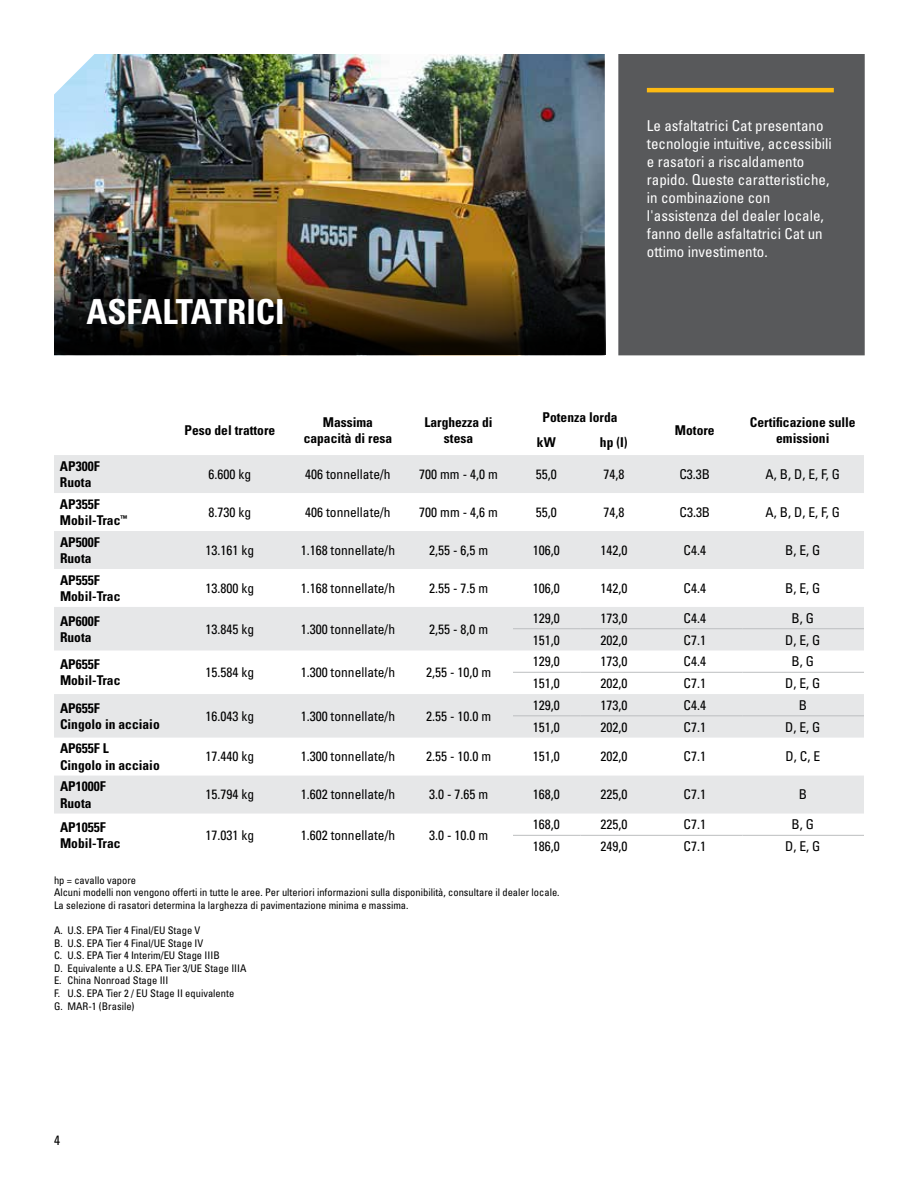
<style>
.page{position:relative;width:918px;height:1188px;background:#fff}
.page>*{position:absolute;margin:0;border:0;box-sizing:border-box;transform-origin:0 0}
.t1{font:700 condensed 34.5px "Univers LT Std";color:#fff}
.t2{font:condensed 15px/18px "Univers LT Std";color:#fff}
.t3{font:condensed 13.5px "Univers LT Std";color:#000}
.t4{font:700 condensed 13.5px/16.2px "Univers LT Std";color:#000}
.t5{font:condensed 10.5px/12.6px "Univers LT Std";color:#000}
</style>
<div class="page">
<img style="left:54px;top:54px;width:551px;height:57px">
<svg style="left:54px;top:455px;width:810px;height:114px;fill:#e6e7e8"></svg>
<svg style="left:54px;top:607px;width:810px;height:207px;fill:#e6e7e8"></svg>
<hr style="left:513px;top:628px;width:67px;height:1px;background:#bcbec0">
<hr style="left:580px;top:628px;width:68px;height:1px;background:#bcbec0">
<hr style="left:648px;top:628px;width:94px;height:1px;background:#bcbec0">
<hr style="left:742px;top:628px;width:122px;height:1px;background:#bcbec0">
<hr style="left:513px;top:672px;width:67px;height:1px;background:#bcbec0">
<hr style="left:580px;top:672px;width:68px;height:1px;background:#bcbec0">
<hr style="left:648px;top:672px;width:94px;height:1px;background:#bcbec0">
<hr style="left:742px;top:672px;width:122px;height:1px;background:#bcbec0">
<hr style="left:513px;top:716px;width:67px;height:1px;background:#bcbec0">
<hr style="left:580px;top:716px;width:68px;height:1px;background:#bcbec0">
<hr style="left:648px;top:716px;width:94px;height:1px;background:#bcbec0">
<hr style="left:742px;top:716px;width:122px;height:1px;background:#bcbec0">
<hr style="left:513px;top:835px;width:67px;height:1px;background:#bcbec0">
<hr style="left:580px;top:835px;width:68px;height:1px;background:#bcbec0">
<hr style="left:648px;top:835px;width:94px;height:1px;background:#bcbec0">
<hr style="left:742px;top:835px;width:122px;height:1px;background:#bcbec0">
<div style="left:618px;top:54px;width:247px;height:301px;background:#58595b"></div>
<hr style="left:647px;top:88px;width:187px;height:4px;background:#fdba12">
<img style="left:54px;top:111px;width:552px;height:244px">
<h1 class="t1" style="left:86px;top:290px;width:200px">ASFALTATRICI</h1>
<p class="t2" style="left:647px;top:116px;width:186px">Le asfaltatrici Cat presentano tecnologie intuitive, accessibili e rasatori a riscaldamento rapido. Queste caratteristiche, in combinazione con l'assistenza del dealer locale, fanno delle asfaltatrici Cat un ottimo investimento.</p>
<p class="t4" style="left:185px;top:422px;width:92px">Peso del trattore</p>
<p class="t4" style="left:304px;top:414px;width:90px;text-align:center">Massima capacità di resa</p>
<p class="t4" style="left:425px;top:414px;width:70px;text-align:center">Larghezza di stesa</p>
<p class="t4" style="left:543px;top:409px;width:77px">Potenza lorda</p>
<p class="t4" style="left:537px;top:434px;width:20px">kW</p>
<p class="t4" style="left:600px;top:434px;width:29px">hp (I)</p>
<p class="t4" style="left:675px;top:422px;width:41px">Motore</p>
<p class="t4" style="left:750px;top:414px;width:107px;text-align:center">Certificazione sulle emissioni</p>
<p class="t4" style="left:60px;top:458px;width:41px">AP300F<br>Ruota</p>
<p class="t3" style="left:209px;top:466px;width:44px">6.600 kg</p>
<p class="t3" style="left:305px;top:466px;width:87px">406 tonnellate/h</p>
<p class="t3" style="left:419px;top:466px;width:80px">700 mm - 4,0 m</p>
<p class="t3" style="left:536px;top:466px;width:22px">55,0</p>
<p class="t3" style="left:603px;top:466px;width:22px">74,8</p>
<p class="t3" style="left:679px;top:466px;width:32px">C3.3B</p>
<p class="t3" style="left:766px;top:466px;width:76px">A, B, D, E, F, G</p>
<p class="t4" style="left:60px;top:496px;width:69px">AP355F<br>Mobil-Trac<sup>™</sup></p>
<p class="t3" style="left:209px;top:504px;width:44px">8.730 kg</p>
<p class="t3" style="left:305px;top:504px;width:87px">406 tonnellate/h</p>
<p class="t3" style="left:419px;top:504px;width:80px">700 mm - 4,6 m</p>
<p class="t3" style="left:536px;top:504px;width:22px">55,0</p>
<p class="t3" style="left:603px;top:504px;width:22px">74,8</p>
<p class="t3" style="left:680px;top:504px;width:32px">C3.3B</p>
<p class="t3" style="left:766px;top:504px;width:76px">A, B, D, E, F, G</p>
<p class="t4" style="left:60px;top:534px;width:41px">AP500F<br>Ruota</p>
<p class="t3" style="left:206px;top:542px;width:50px">13.161 kg</p>
<p class="t3" style="left:301px;top:542px;width:96px">1.168 tonnellate/h</p>
<p class="t3" style="left:429px;top:542px;width:61px">2,55 - 6,5 m</p>
<p class="t3" style="left:533px;top:542px;width:28px">106,0</p>
<p class="t3" style="left:600px;top:542px;width:28px">142,0</p>
<p class="t3" style="left:684px;top:542px;width:24px">C4.4</p>
<p class="t3" style="left:785px;top:542px;width:37px">B, E, G</p>
<p class="t4" style="left:60px;top:572px;width:62px">AP555F<br>Mobil-Trac</p>
<p class="t3" style="left:206px;top:580px;width:50px">13.800 kg</p>
<p class="t3" style="left:301px;top:580px;width:96px">1.168 tonnellate/h</p>
<p class="t3" style="left:429px;top:580px;width:61px">2.55 - 7.5 m</p>
<p class="t3" style="left:533px;top:580px;width:28px">106,0</p>
<p class="t3" style="left:600px;top:580px;width:28px">142,0</p>
<p class="t3" style="left:684px;top:580px;width:24px">C4.4</p>
<p class="t3" style="left:785px;top:580px;width:37px">B, E, G</p>
<p class="t4" style="left:60px;top:613px;width:41px">AP600F<br>Ruota</p>
<p class="t3" style="left:206px;top:620px;width:50px">13.845 kg</p>
<p class="t3" style="left:301px;top:620px;width:96px">1.300 tonnellate/h</p>
<p class="t3" style="left:429px;top:620px;width:61px">2,55 - 8,0 m</p>
<p class="t3" style="left:533px;top:609px;width:28px">129,0</p>
<p class="t3" style="left:600px;top:609px;width:28px">173,0</p>
<p class="t3" style="left:684px;top:609px;width:24px">C4.4</p>
<p class="t3" style="left:792px;top:609px;width:24px">B, G</p>
<p class="t3" style="left:533px;top:631px;width:28px">151,0</p>
<p class="t3" style="left:600px;top:631px;width:28px">202,0</p>
<p class="t3" style="left:684px;top:631px;width:24px">C7.1</p>
<p class="t3" style="left:785px;top:631px;width:37px">D, E, G</p>
<p class="t4" style="left:60px;top:656px;width:62px">AP655F<br>Mobil-Trac</p>
<p class="t3" style="left:206px;top:664px;width:50px">15.584 kg</p>
<p class="t3" style="left:301px;top:664px;width:96px">1.300 tonnellate/h</p>
<p class="t3" style="left:426px;top:664px;width:67px">2,55 - 10,0 m</p>
<p class="t4" style="left:60px;top:700px;width:101px">AP655F<br>Cingolo in acciaio</p>
<p class="t3" style="left:206px;top:707px;width:50px">16.043 kg</p>
<p class="t3" style="left:301px;top:707px;width:96px">1.300 tonnellate/h</p>
<p class="t3" style="left:426px;top:707px;width:67px">2.55 - 10.0 m</p>
<p class="t3" style="left:533px;top:653px;width:28px">129,0</p>
<p class="t3" style="left:600px;top:653px;width:28px">173,0</p>
<p class="t3" style="left:684px;top:653px;width:24px">C4.4</p>
<p class="t3" style="left:792px;top:653px;width:24px">B, G</p>
<p class="t3" style="left:533px;top:675px;width:28px">151,0</p>
<p class="t3" style="left:600px;top:675px;width:28px">202,0</p>
<p class="t3" style="left:684px;top:675px;width:24px">C7.1</p>
<p class="t3" style="left:785px;top:675px;width:37px">D, E, G</p>
<p class="t3" style="left:533px;top:696px;width:28px">129,0</p>
<p class="t3" style="left:600px;top:696px;width:28px">173,0</p>
<p class="t3" style="left:684px;top:696px;width:24px">C4.4</p>
<p class="t3" style="left:799px;top:696px;width:10px">B</p>
<p class="t3" style="left:533px;top:718px;width:28px">151,0</p>
<p class="t3" style="left:600px;top:718px;width:28px">202,0</p>
<p class="t3" style="left:684px;top:718px;width:24px">C7.1</p>
<p class="t3" style="left:785px;top:718px;width:37px">D, E, G</p>
<p class="t4" style="left:60px;top:740px;width:101px">AP655F L<br>Cingolo in acciaio</p>
<p class="t3" style="left:206px;top:748px;width:50px">17.440 kg</p>
<p class="t3" style="left:301px;top:748px;width:96px">1.300 tonnellate/h</p>
<p class="t3" style="left:426px;top:748px;width:67px">2.55 - 10.0 m</p>
<p class="t3" style="left:533px;top:748px;width:28px">151,0</p>
<p class="t3" style="left:600px;top:748px;width:28px">202,0</p>
<p class="t3" style="left:684px;top:748px;width:24px">C7.1</p>
<p class="t3" style="left:786px;top:748px;width:36px">D, C, E</p>
<p class="t4" style="left:60px;top:778px;width:47px">AP1000F<br>Ruota</p>
<p class="t3" style="left:206px;top:786px;width:50px">15.794 kg</p>
<p class="t3" style="left:301px;top:786px;width:96px">1.602 tonnellate/h</p>
<p class="t3" style="left:429px;top:786px;width:61px">3.0 - 7.65 m</p>
<p class="t3" style="left:533px;top:786px;width:28px">168,0</p>
<p class="t3" style="left:600px;top:786px;width:28px">225,0</p>
<p class="t3" style="left:684px;top:786px;width:24px">C7.1</p>
<p class="t3" style="left:799px;top:786px;width:10px">B</p>
<p class="t4" style="left:60px;top:819px;width:62px">AP1055F<br>Mobil-Trac</p>
<p class="t3" style="left:206px;top:827px;width:50px">17.031 kg</p>
<p class="t3" style="left:301px;top:827px;width:96px">1.602 tonnellate/h</p>
<p class="t3" style="left:429px;top:827px;width:61px">3.0 - 10.0 m</p>
<p class="t3" style="left:533px;top:816px;width:28px">168,0</p>
<p class="t3" style="left:600px;top:816px;width:28px">225,0</p>
<p class="t3" style="left:684px;top:816px;width:24px">C7.1</p>
<p class="t3" style="left:792px;top:816px;width:24px">B, G</p>
<p class="t3" style="left:533px;top:838px;width:28px">186,0</p>
<p class="t3" style="left:600px;top:838px;width:28px">249,0</p>
<p class="t3" style="left:684px;top:838px;width:24px">C7.1</p>
<p class="t3" style="left:785px;top:838px;width:37px">D, E, G</p>
<p class="t5" style="left:54px;top:873px;width:507px">hp = cavallo vapore<br>Alcuni modelli non vengono offerti in tutte le aree. Per ulteriori informazioni sulla disponibilità, consultare il dealer locale.<br>La selezione di rasatori determina la larghezza di pavimentazione minima e massima.</p>
<p class="t5" style="left:54px;top:924px;width:194px">A. U.S. EPA Tier 4 Final/EU Stage V<br>B. U.S. EPA Tier 4 Final/UE Stage IV<br>C. U.S. EPA Tier 4 Interim/EU Stage IIIB<br>D. Equivalente a U.S. EPA Tier 3/UE Stage IIIA E. China Nonroad Stage III<br>F. U.S. EPA Tier 2 / EU Stage II equivalente<br>G. MAR-1 (Brasile)</p>
<p class="t3" style="left:54px;top:1132px;width:7px">4</p>
</div>
